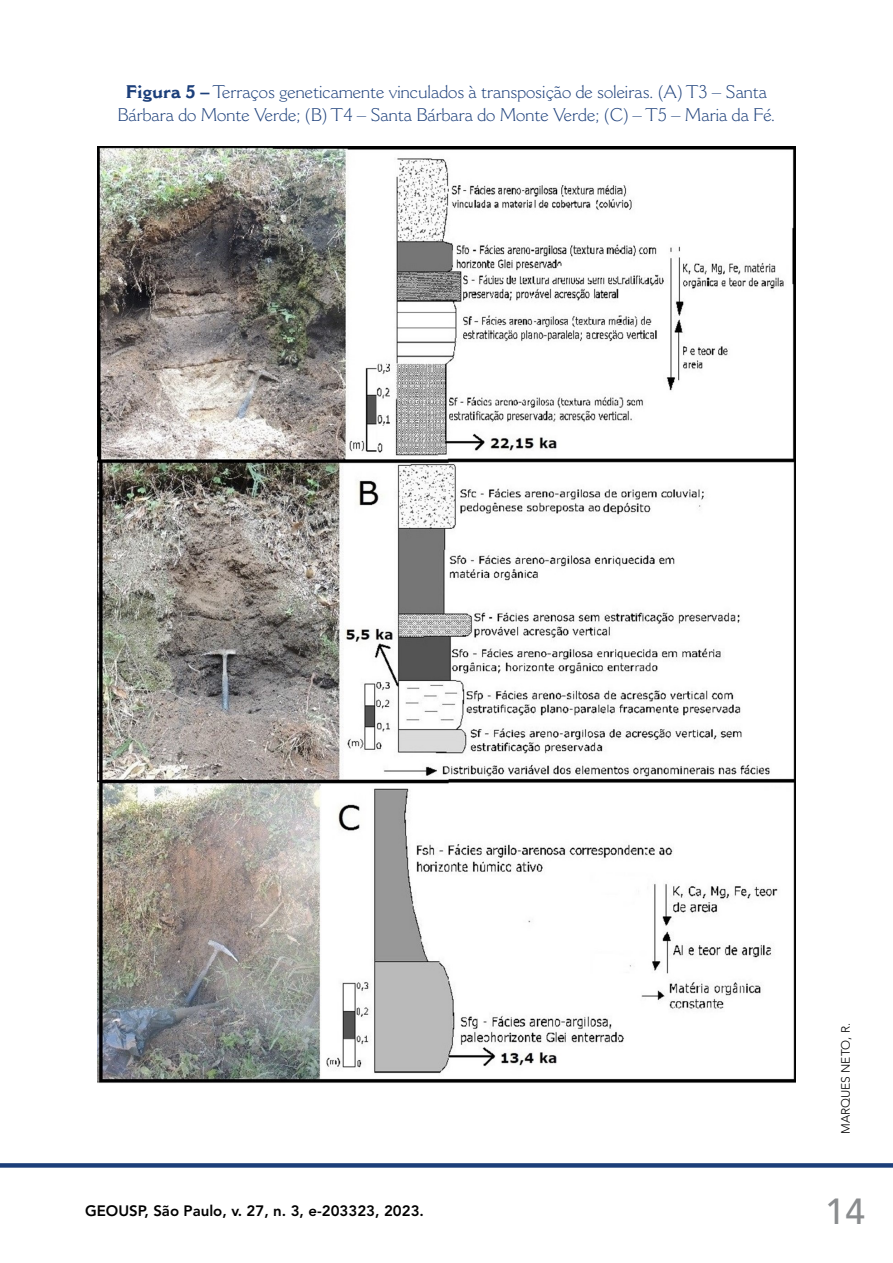
<style>
.page{position:relative;width:893px;height:1263px;background:#fff}
.page>*{position:absolute;margin:0;border:0;box-sizing:border-box;transform-origin:0 0}
.t1{font:500 36px "Avenir LT Std";color:#8a8c8e}
.t2{font:300 18px/22.5px "Cantoria MT Std";color:#1c3f7a;text-align:center}
.t3{font:800 15px "Avenir LT Std";color:#000}
.t4{font:300 12px "Avenir LT Std";color:#000}
.s1{font-weight:700}
</style>
<div class="page">
<div style="left:0;top:1163px;width:893px;height:5px;background:#1c3f7a"></div>
<img style="left:97px;top:146px;width:699px;height:937px">
<p class="t2" style="left:117px;top:81px;width:660px"><span class="s1">Figura 5 –</span> Terraços geneticamente vinculados à transposição de soleiras. (A) T3 – Santa<br>Bárbara do Monte Verde; (B) T4 – Santa Bárbara do Monte Verde; (C) – T5 – Maria da Fé.</p>
<p class="t4" style="left:838px;top:1134px;width:112px;rotate:-90deg">MARQUES NETO, R.</p>
<p class="t3" style="left:85px;top:1202px;width:340px">GEOUSP, São Paulo, v. 27, n. 3, e-203323, 2023.</p>
<h1 class="t1" style="left:825px;top:1191px;width:42px">14</h1>
</div>
